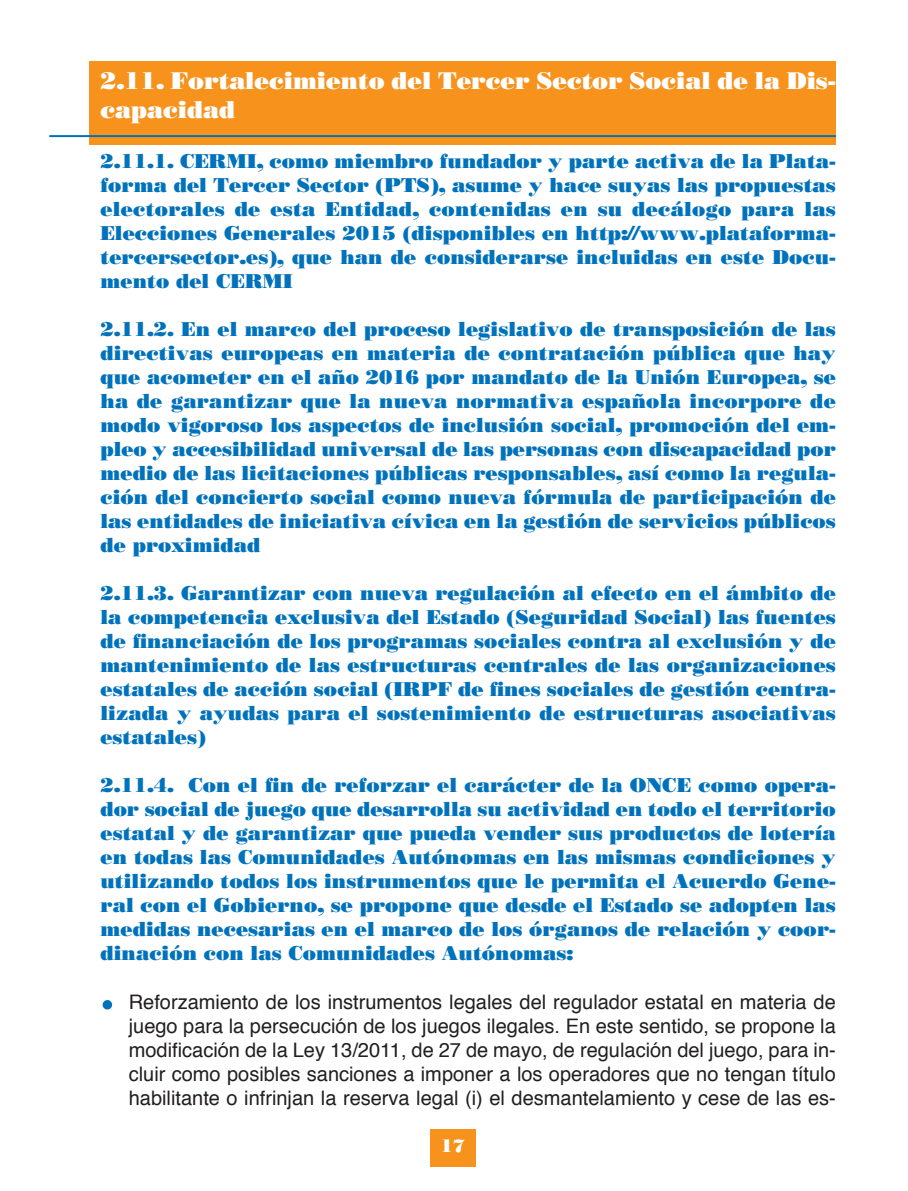
<style>
.page{position:relative;width:908px;height:1191px;background:#fff}
.page>*{position:absolute;margin:0;border:0;box-sizing:border-box;transform-origin:0 0}
.t1{font:24px/28.8px "Bodoni Std Poster";letter-spacing:-.005em;color:#fff}
.t2{font:20px/24px "Bodoni Std Poster";color:#0072bc;text-align:justify}
.t3{font:20px/24px "Helvetica";color:#231f20;text-align:justify}
.t4{font:18px "Bodoni Std Poster";color:#fff}
</style>
<div class="page">
<div style="left:89px;top:61px;width:746px;height:83px;background:#f7931d"></div>
<div style="left:430px;top:1129px;width:46px;height:37px;background:#f7931d"></div>
<hr style="left:49px;top:135px;width:786px;height:2px;background:#0072bc">
<div style="left:103px;top:1000px;width:9px;height:9px;background:#0072bc;border-radius:50%"></div>
<p class="t1" style="left:100px;top:66px;width:736px">2.11. Fortalecimiento del Tercer Sector Social de la Dis&shy;capacidad</p>
<p class="t2" style="left:100px;top:149px;width:736px">2.11.1. CERMI, como miembro fundador y parte activa de la Plata&shy;forma del Tercer Sector (PTS), asume y hace suyas las propuestas electorales de esta Entidad, contenidas en su decálogo para las Elecciones Generales 2015 (disponibles en http://www.plataforma&shy;tercersector.es), que han de considerarse incluidas en este Docu&shy;mento del CERMI</p>
<p class="t2" style="left:100px;top:317px;width:736px">2.11.2. En el marco del proceso legislativo de transposición de las directivas europeas en materia de contratación pública que hay que acometer en el año 2016 por mandato de la Unión Europea, se ha de garantizar que la nueva normativa española incorpore de modo vigoroso los aspectos de inclusión social, promoción del em&shy;pleo y accesibilidad universal de las personas con discapacidad por medio de las licitaciones públicas responsables, así como la regula&shy;ción del concierto social como nueva fórmula de participación de las entidades de iniciativa cívica en la gestión de servicios públicos de proximidad</p>
<p class="t2" style="left:100px;top:581px;width:736px">2.11.3. Garantizar con nueva regulación al efecto en el ámbito de la competencia exclusiva del Estado (Seguridad Social) las fuentes de financiación de los programas sociales contra al exclusión y de mantenimiento de las estructuras centrales de las organizaciones estatales de acción social (IRPF de fines sociales de gestión centra&shy;lizada y ayudas para el sostenimiento de estructuras asociativas estatales)</p>
<p class="t2" style="left:100px;top:773px;width:736px">2.11.4. Con el fin de reforzar el carácter de la ONCE como opera&shy;dor social de juego que desarrolla su actividad en todo el territorio estatal y de garantizar que pueda vender sus productos de lotería en todas las Comunidades Autónomas en las mismas condiciones y utilizando todos los instrumentos que le permita el Acuerdo Gene&shy;ral con el Gobierno, se propone que desde el Estado se adopten las medidas necesarias en el marco de los órganos de relación y coor&shy;dinación con las Comunidades Autónomas:</p>
<p class="t3" style="left:129px;top:991px;width:708px">Reforzamiento de los instrumentos legales del regulador estatal en materia de juego para la persecución de los juegos ilegales. En este sentido, se propone la modificación de la Ley 13/2011, de 27 de mayo, de regulación del juego, para in&shy;cluir como posibles sanciones a imponer a los operadores que no tengan título habilitante o infrinjan la reserva legal (i) el desmantelamiento y cese de las es-</p>
<p class="t4" style="left:440px;top:1135px;width:26px">17</p>
</div>
